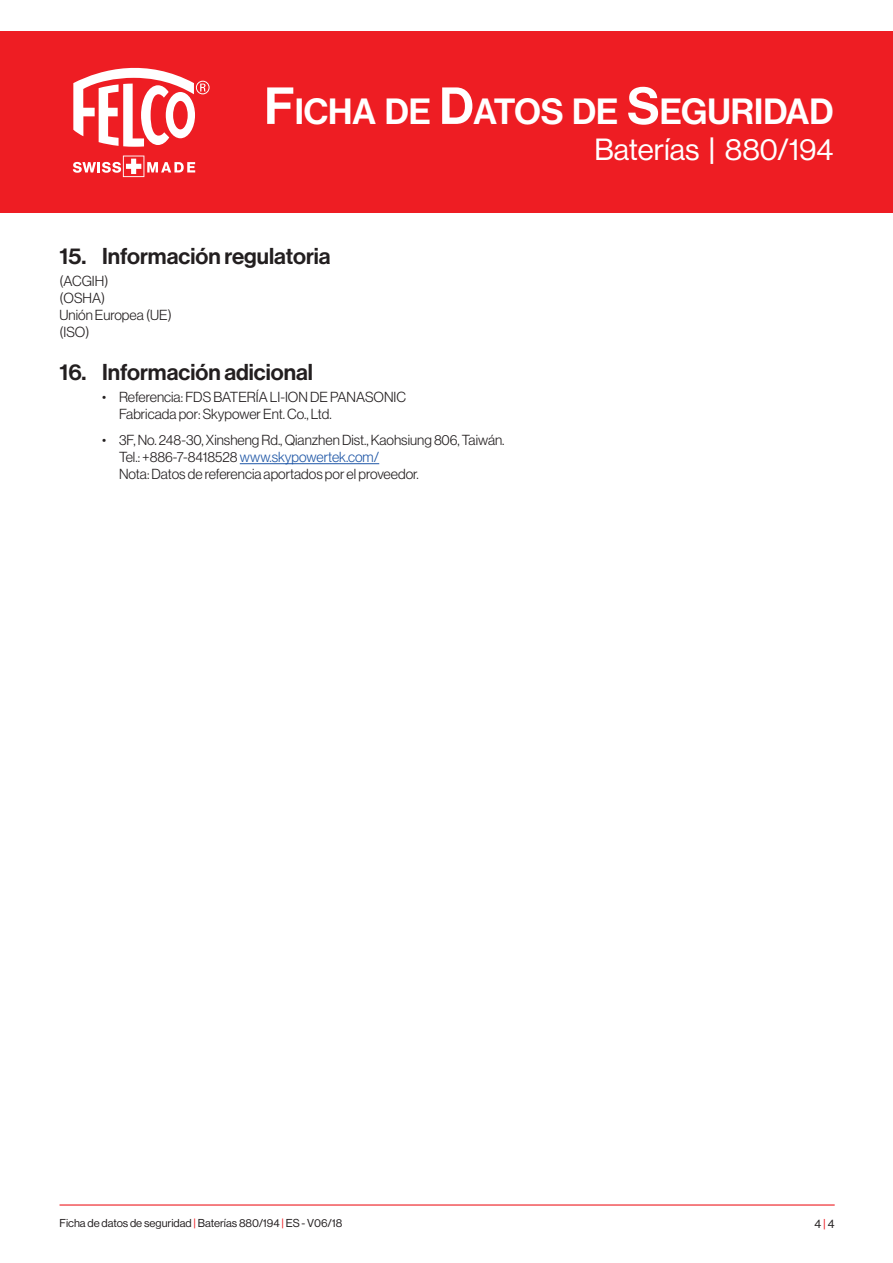
<style>
.page{position:relative;width:893px;height:1263px;background:#fff}
.page>*{position:absolute;margin:0;border:0;box-sizing:border-box;transform-origin:0 0}
.t1{font:35.7px "N Haas Grotesk DS Pro 65 Md";color:#fff}
.t2{font:30px "N Haas Grotesk DS Pro 55 Rg";color:#fff}
.Heading_1{font:22.5px "N Haas Grotesk DS Pro 65 Md";color:#231f20}
.t3{font:14.25px/17.1px "N Haas Grotesk DS Pro 45 Lt";color:#231f20}
.t4{font:12px "N Haas Grotesk DS Pro 55 Rg";color:#231f20}
.t5{font:11.25px "N Haas Grotesk DS Pro 55 Rg";color:#231f20}
.s1{font-size:51px}
.s2{font-family:"N Haas Grotesk DS Pro 65 Md"}
.s3{color:#1e56a6}
.s4{color:#ee1d23}
</style>
<div class="page">
<div style="left:0;top:31px;width:893px;height:182px;background:#ee1d23"></div>
<svg style="left:73px;top:67px;width:137px;height:80px"></svg>
<svg style="left:73px;top:156px;width:122px;height:21px"></svg>
<hr style="left:60px;top:1204px;width:775px;height:1px;background:#ee1d23">
<hr style="left:240px;top:463px;width:139px;height:1px;background:#1e56a6">
<h1 class="t1" style="left:264px;top:91px;width:571px"><span class="s1">F</span>ICHA DE <span class="s1">D</span>ATOS DE <span class="s1">S</span>EGURIDAD</h1>
<h2 class="t2" style="left:594px;top:132px;width:241px">Baterías <span class="s2">|</span> 880/194</h2>
<p class="Heading_1" style="left:60px;top:243px;width:273px">15. Información regulatoria</p>
<p class="t3" style="left:60px;top:272px;width:50px">(ACGIH)</p>
<p class="t3" style="left:60px;top:289px;width:47px">(OSHA)</p>
<p class="t3" style="left:60px;top:306px;width:114px">Unión Europea (UE)</p>
<p class="t3" style="left:60px;top:323px;width:32px">(ISO)</p>
<p class="Heading_1" style="left:60px;top:359px;width:255px">16. Información adicional</p>
<p class="t3" style="left:119px;top:388px;width:289px;text-indent:-17px">• Referencia: FDS BATERÍA LI-ION DE PANASONIC<br>Fabricada por: Skypower Ent. Co., Ltd.</p>
<p class="t3" style="left:119px;top:431px;width:387px;text-indent:-17px">• 3F, No. 248-30, Xinsheng Rd., Qianzhen Dist., Kaohsiung 806, Taiwán.<br>Tel.: +886-7-8418528 <span class="s3">www.skypowertek.com/<br></span>Nota: Datos de referencia aportados por el proveedor.</p>
<p class="t5" style="left:60px;top:1217px;width:284px">Ficha de datos de seguridad <span class="s4">|</span> Baterías 880/194 <span class="s4">|</span> ES - V06/18</p>
<p class="t4" style="left:815px;top:1216px;width:22px">4 <span class="s4">|</span> 4</p>
</div>
